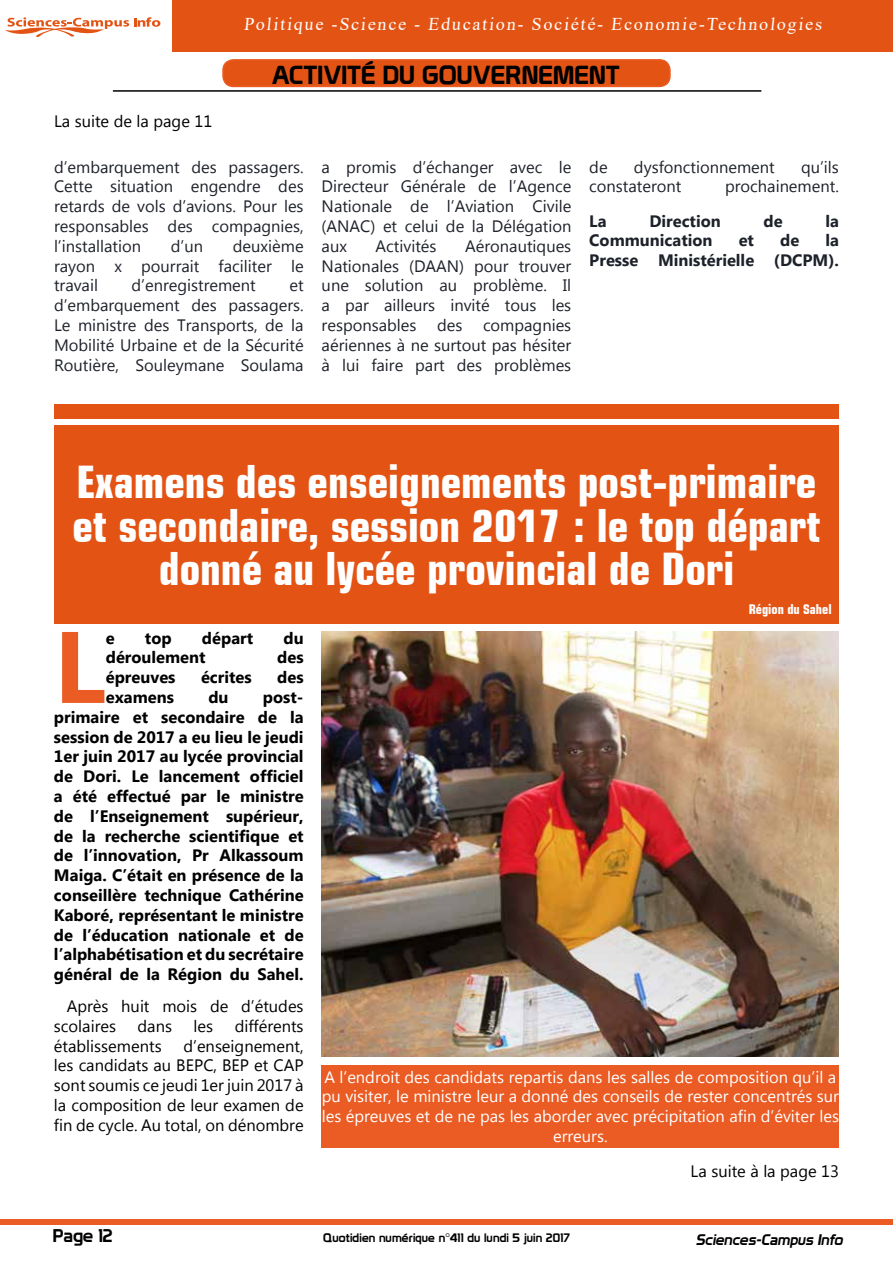
<style>
.page{position:relative;width:893px;height:1263px;background:#fff}
.page>*{position:absolute;margin:0;border:0;box-sizing:border-box;transform-origin:0 0}
.t1{font:700 101.4px "Myanmar Text";color:#ea5c24}
.t2{font:700 condensed 45px/43.5px "Square 721 BT";color:#fff;text-align:center}
.t3{font:25.5px "Prototype";color:#000}
.t4{font:18px "Times New Roman";color:#fff}
.t5{font:18px "Prototype";color:#000}
.t6{font:16.5px/19.8px "Myanmar Text";color:#1d2129;text-align:justify}
.t7{font:700 16.5px/19.8px "Myanmar Text";color:#000;text-align:justify}
.t8{font:16.5px/19.8px "Myanmar Text";color:#000}
.t9{font:16.5px/19.8px "Myanmar Text";color:#fff;text-align:center}
.t10{font:700 16.5px/19.8px "Myanmar Text";color:#1d2129;text-align:right}
.t11{font:italic 15px "Prototype";color:#000}
.t12{font:700 condensed 13.5px "Square 721 BT";color:#fff}
.t13{font:12px "Prototype";letter-spacing:.01em;color:#000}
</style>
<div class="page">
<div style="left:1px;top:1219px;width:892px;height:6px;background:#ea5c24"></div>
<hr style="left:113px;top:90px;width:648px;height:2px;background:#000">
<div style="left:223px;top:60px;width:447px;height:26px;background:#e35414;border-radius:10px"></div>
<div style="left:222px;top:59px;width:449px;height:28px;border:2px solid #ea5c24;border-radius:10px"></div>
<svg style="left:5px;top:17px;width:155px;height:20px"></svg>
<div style="left:172px;top:0;width:721px;height:52px;background:#e35414"></div>
<div style="left:54px;top:425px;width:785px;height:199px;background:#e35414"></div>
<div style="left:54px;top:404px;width:785px;height:15px;background:#e35414"></div>
<img style="left:322px;top:631px;width:517px;height:426px">
<div style="left:322px;top:1065px;width:517px;height:83px;background:#ea5c24"></div>
<p class="t4" style="left:244px;top:11px;width:582px">Politique -Science - Education- Société- Economie-Technologies</p>
<h3 class="t3" style="left:272px;top:59px;width:350px">ACTIVITÉ DU GOUVERNEMENT</h3>
<p class="t8" style="left:54px;top:111px;width:160px">La suite de la page 11</p>
<p class="t6" style="left:54px;top:157px;width:251px">d’embarquement des passagers.<br>Cette situation engendre des retards de vols d’avions. Pour les responsables des compagnies, l’installation</p>
<p class="t6" style="left:54px;top:236px;width:251px;text-indent:179px">deuxième rayon x pourrait faciliter le travail</p>
<p class="t6" style="left:171px;top:236px;width:34px">d’un</p>
<p class="t6" style="left:132px;top:276px;width:126px">d’enregistrement</p>
<p class="t6" style="left:54px;top:276px;width:251px;text-indent:235px">et d’embarquement des passagers.<br>Le ministre des Transports, de la Mobilité Urbaine et de la Sécurité Routière, Souleymane Soulama</p>
<p class="t6" style="left:322px;top:157px;width:251px">a promis d’échanger avec le Directeur Générale de l’Agence Nationale de l’Aviation Civile (ANAC) et celui de la Délégation aux</p>
<p class="t6" style="left:322px;top:236px;width:251px;text-indent:144px">Aéronautiques Nationales (DAAN) pour trouver une solution au problème. Il a par ailleurs invité tous les responsables des compagnies aériennes à ne surtout pas hésiter à lui faire part des problèmes</p>
<p class="t6" style="left:376px;top:236px;width:62px">Activités</p>
<p class="t6" style="left:589px;top:157px;width:20px">de</p>
<p class="t6" style="left:634px;top:157px;width:142px">dysfonctionnement</p>
<p class="t6" style="left:801px;top:157px;width:39px">qu’ils</p>
<p class="t6" style="left:589px;top:177px;width:94px">constateront</p>
<p class="t6" style="left:725px;top:177px;width:115px">prochainement.</p>
<p class="t10" style="left:589px;top:211px;width:19px">La</p>
<p class="t10" style="left:649px;top:211px;width:73px">Direction</p>
<p class="t10" style="left:763px;top:211px;width:21px">de</p>
<p class="t10" style="left:825px;top:211px;width:15px">la</p>
<p class="t10" style="left:589px;top:231px;width:125px">Communication</p>
<p class="t10" style="left:739px;top:231px;width:17px">et</p>
<p class="t10" style="left:780px;top:231px;width:21px">de</p>
<p class="t10" style="left:589px;top:231px;width:251px">la<br>Presse Ministérielle (DCPM).</p>
<h2 class="t2" style="left:72px;top:460px;width:750px">Examens des enseignements post-primaire et secondaire, session 2017 : le top départ donné au lycée provincial de Dori</h2>
<p class="t12" style="left:749px;top:601px;width:84px">Région du Sahel</p>
<h1 class="t1" style="left:54px;top:609px;width:53px">L</h1>
<p class="t7" style="left:106px;top:628px;width:10px">e</p>
<p class="t7" style="left:145px;top:628px;width:28px">top</p>
<p class="t7" style="left:202px;top:628px;width:53px">départ</p>
<p class="t7" style="left:283px;top:628px;width:22px">du</p>
<p class="t7" style="left:106px;top:648px;width:101px">déroulement</p>
<p class="t7" style="left:277px;top:648px;width:28px">des</p>
<p class="t7" style="left:106px;top:667px;width:71px">épreuves</p>
<p class="t7" style="left:201px;top:667px;width:52px">écrites</p>
<p class="t7" style="left:277px;top:667px;width:28px">des</p>
<p class="t7" style="left:106px;top:687px;width:70px">examens</p>
<p class="t7" style="left:208px;top:687px;width:22px">du</p>
<p class="t7" style="left:54px;top:687px;width:251px;text-indent:209px">post&shy;primaire et secondaire de la session de 2017 a eu lieu le jeudi 1er juin 2017 au lycée provincial de Dori. Le lancement officiel a été effectué par le ministre de l’Enseignement supérieur, de la recherche scientifique et de l’innovation, Pr Alkassoum Maiga. C’était en présence de la conseillère technique Cathérine Kaboré, représentant le ministre de l’éducation nationale et de l’alphabétisation et du secrétaire général de la Région du Sahel.</p>
<p class="t8" style="left:54px;top:996px;width:251px;text-indent:13px">Après huit mois de d’études scolaires</p>
<p class="t8" style="left:138px;top:1016px;width:36px">dans</p>
<p class="t8" style="left:194px;top:1016px;width:21px">les</p>
<p class="t8" style="left:235px;top:1016px;width:70px">différents</p>
<p class="t8" style="left:54px;top:1036px;width:109px">établissements</p>
<p class="t8" style="left:54px;top:1036px;width:251px;text-align:justify;text-indent:130px">d’enseignement, les candidats au BEPC, BEP et CAP sont soumis ce jeudi 1er juin 2017 à la composition de leur examen de fin de cycle. Au total, on dénombre</p>
<p class="t9" style="left:322px;top:1067px;width:519px">A l’endroit des candidats repartis dans les salles de composition qu’il a pu visiter, le ministre leur a donné des conseils de rester concentrés sur les épreuves et de ne pas les aborder avec précipitation afin d’éviter les erreurs.</p>
<p class="t8" style="left:691px;top:1161px;width:150px">La suite à la page 13</p>
<p class="t5" style="left:53px;top:1225px;width:61px">Page 12</p>
<p class="t13" style="left:323px;top:1230px;width:248px">Quotidien numérique n°411 du lundi 5 juin 2017</p>
<p class="t11" style="left:696px;top:1231px;width:152px">Sciences-Campus Info</p>
</div>
